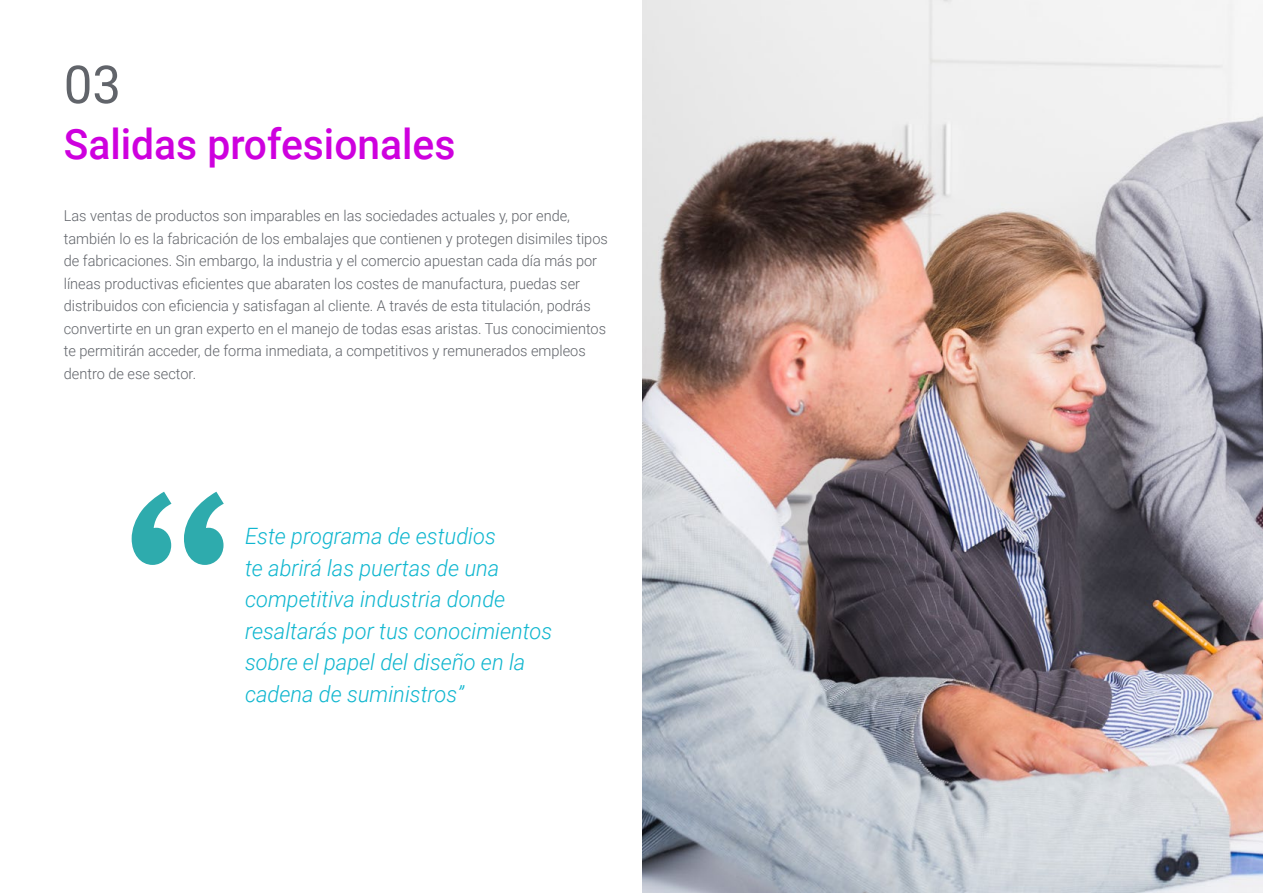
<style>
.page{position:relative;width:1263px;height:893px;background:#fff}
.page>*{position:absolute;margin:0;border:0;box-sizing:border-box;transform-origin:0 0}
.t1{font:52.5px "Roboto";color:#61646a}
.t2{font:500 42px "Roboto";color:#ce00de}
.t3{font:italic 300 22.5px/31.5px "Roboto";color:#0fb6cf}
.t4{font:300 15px/22.5px "Roboto";color:#61646a}
</style>
<div class="page">
<img style="left:642px;top:0;width:621px;height:893px">
<svg style="left:132px;top:492px;width:92px;height:73px"></svg>
<h1 class="t1" style="left:64px;top:48px;width:59px">03</h1>
<h2 class="t2" style="left:64px;top:115px;width:393px">Salidas profesionales</h2>
<p class="t4" style="left:64px;top:204px;width:546px">Las ventas de productos son imparables en las sociedades actuales y, por ende, también lo es la fabricación de los embalajes que contienen y protegen disimiles tipos de fabricaciones. Sin embargo, la industria y el comercio apuestan cada día más por líneas productivas eficientes que abaraten los costes de manufactura, puedas ser distribuidos con eficiencia y satisfagan al cliente. A través de esta titulación, podrás convertirte en un gran experto en el manejo de todas esas aristas. Tus conocimientos te permitirán acceder, de forma inmediata, a competitivos y remunerados empleos dentro de ese sector.</p>
<h3 class="t3" style="left:245px;top:519px;width:309px">Este programa de estudios<br>te abrirá las puertas de una competitiva industria donde resaltarás por tus conocimientos sobre el papel del diseño en la cadena de suministros”</h3>
</div>
